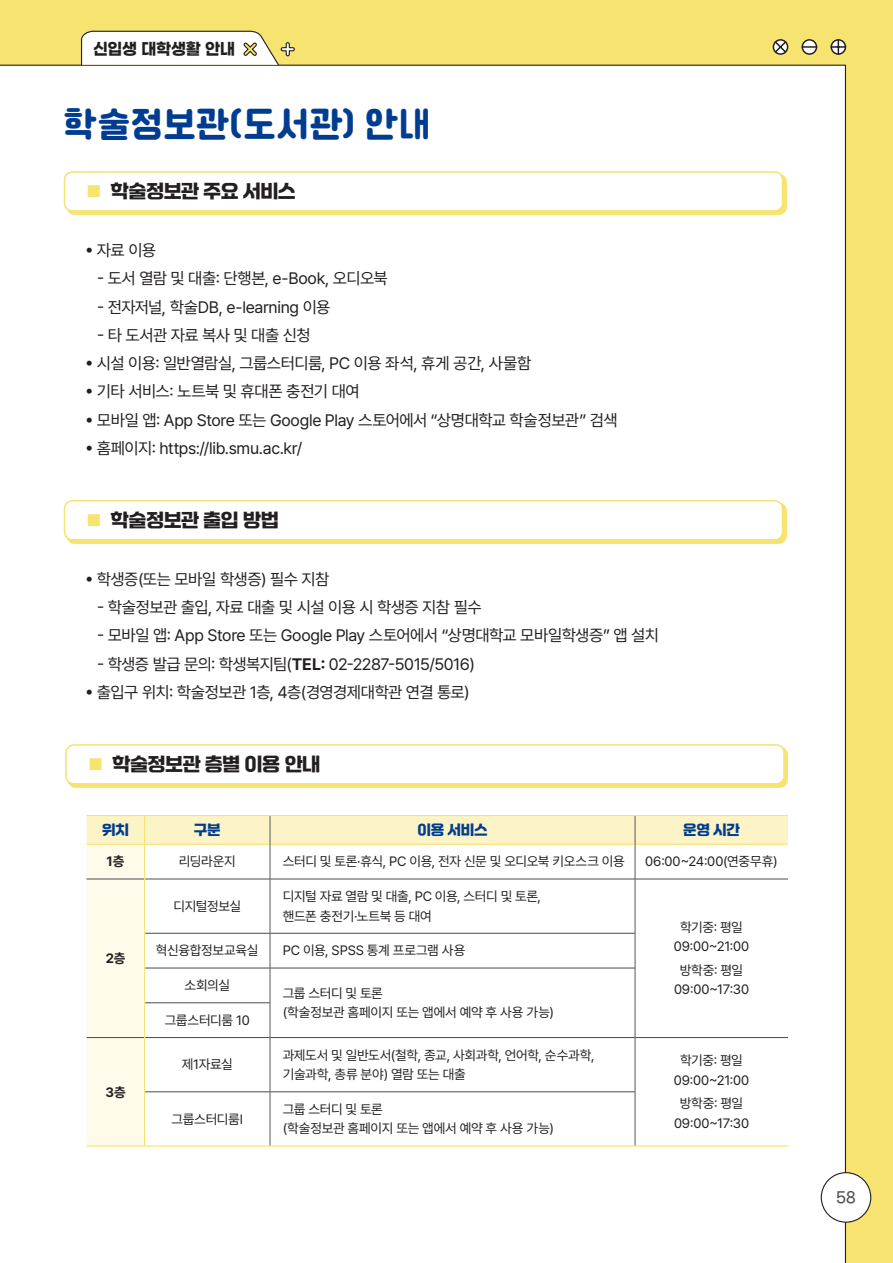
<style>
.page{position:relative;width:893px;height:1263px;background:#f7e370}
.page>*{position:absolute;margin:0;border:0;box-sizing:border-box;transform-origin:0 0}
.t1{font:36px "Cafe 24 Ssurround";letter-spacing:.03em;color:#003d91;scale:.95 1}
.t2{font:18px "Jalnan Gothic";letter-spacing:-.025em;color:#231f20}
.t3{font:16.5px "Pretendard";letter-spacing:-.03em;color:#231f20}
.t4{font:700 16.35px "Gmarket Sans";letter-spacing:-.01em;color:#231f20;scale:.95 1}
.t5{font:500 15px "Gmarket Sans";color:#4b4c4d}
.t6{font:13.5px/19.5px "Pretendard";letter-spacing:-.025em;color:#231f20}
.t7{font:13.5px "Pretendard";color:#231f20}
.t8{font:13.5px "Pretendard";letter-spacing:-.005em;color:#231f20}
.t9{font:13.5px "Jalnan Gothic";letter-spacing:-.015em;color:#003d91}
.t10{font:700 13.5px "Pretendard";color:#231f20}
.s1{font-size:15px;color:#f7e370}
.s2{font-weight:700}
</style>
<div class="page">
<div style="left:0;top:65px;width:846px;height:1198px;background:#fff"></div>
<svg style="left:80px;top:30px;width:215px;height:36px"></svg>
<svg style="left:773px;top:39px;width:74px;height:16px"></svg>
<div style="left:821px;top:1173px;width:50px;height:49px;background:#fff;border-radius:50%"></div>
<div style="left:821px;top:1172px;width:50px;height:51px;border:1px solid #231f20;border-radius:50%"></div>
<hr style="left:87px;top:1145px;width:58px;height:2px;background:#f7e370">
<hr style="left:145px;top:1145px;width:125px;height:2px;background:#f7e370">
<hr style="left:270px;top:1145px;width:365px;height:2px;background:#f7e370">
<hr style="left:635px;top:1145px;width:153px;height:2px;background:#f7e370">
<svg style="left:87px;top:815px;width:701px;height:331px"></svg>
<hr style="left:270px;top:844px;width:1px;height:35px;background:#57585a">
<hr style="left:635px;top:844px;width:1px;height:35px;background:#57585a">
<hr style="left:270px;top:879px;width:1px;height:54px;background:#57585a">
<hr style="left:635px;top:879px;width:1px;height:54px;background:#57585a">
<hr style="left:270px;top:933px;width:1px;height:35px;background:#57585a">
<hr style="left:635px;top:933px;width:1px;height:35px;background:#57585a">
<hr style="left:270px;top:968px;width:1px;height:35px;background:#57585a">
<hr style="left:635px;top:968px;width:1px;height:35px;background:#57585a">
<hr style="left:635px;top:1003px;width:1px;height:34px;background:#57585a">
<hr style="left:270px;top:1003px;width:1px;height:34px;background:#57585a">
<hr style="left:270px;top:1037px;width:1px;height:55px;background:#57585a">
<hr style="left:635px;top:1037px;width:1px;height:55px;background:#57585a">
<hr style="left:270px;top:1092px;width:1px;height:53px;background:#57585a">
<hr style="left:635px;top:1092px;width:1px;height:53px;background:#57585a">
<div style="left:67px;top:174px;width:719px;height:41px;background:#f7e370"></div>
<div style="left:65px;top:172px;width:717px;height:39px;background:#fff;border-radius:8px"></div>
<div style="left:64px;top:171px;width:719px;height:41px;border:2px solid #f7e370;border-radius:8px"></div>
<div style="left:67px;top:503px;width:719px;height:40px;background:#f7e370"></div>
<div style="left:65px;top:501px;width:717px;height:39px;background:#fff;border-radius:8px"></div>
<div style="left:64px;top:500px;width:719px;height:40px;border:2px solid #f7e370;border-radius:8px"></div>
<div style="left:68px;top:747px;width:720px;height:41px;background:#f7e370"></div>
<div style="left:66px;top:745px;width:718px;height:39px;background:#fff;border-radius:8px"></div>
<div style="left:65px;top:744px;width:720px;height:40px;border:2px solid #f7e370;border-radius:8px"></div>
<p class="t4" style="left:93px;top:40px;width:151px">신입생 대학생활 안내</p>
<p class="t1" style="left:64px;top:107px;width:388px">학술정보관(도서관) 안내</p>
<p class="t2" style="left:87px;top:180px;width:211px"><span class="s1">■</span> 학술정보관 주요 서비스</p>
<p class="t3" style="left:85px;top:239px;width:73px">• 자료 이용</p>
<p class="t3" style="left:97px;top:267px;width:292px">- 도서 열람 및 대출: 단행본, e-Book, 오디오북</p>
<p class="t3" style="left:97px;top:295px;width:235px">- 전자저널, 학술DB, e-learning 이용</p>
<p class="t3" style="left:97px;top:323px;width:215px">- 타 도서관 자료 복사 및 대출 신청</p>
<p class="t3" style="left:85px;top:352px;width:448px">• 시설 이용: 일반열람실, 그룹스터디룸, PC 이용 좌석, 휴게 공간, 사물함</p>
<p class="t3" style="left:85px;top:380px;width:276px">• 기타 서비스: 노트북 및 휴대폰 충전기 대여</p>
<p class="t3" style="left:85px;top:408px;width:534px">• 모바일 앱: App Store 또는 Google Play 스토어에서 “상명대학교 학술정보관” 검색</p>
<p class="t3" style="left:85px;top:436px;width:219px">• 홈페이지: https://lib.smu.ac.kr/</p>
<p class="t2" style="left:87px;top:509px;width:194px"><span class="s1">■</span> 학술정보관 출입 방법</p>
<p class="t3" style="left:85px;top:567px;width:246px">• 학생증(또는 모바일 학생증) 필수 지참</p>
<p class="t3" style="left:97px;top:596px;width:386px">- 학술정보관 출입, 자료 대출 및 시설 이용 시 학생증 지참 필수</p>
<p class="t3" style="left:97px;top:624px;width:563px">- 모바일 앱: App Store 또는 Google Play 스토어에서 “상명대학교 모바일학생증” 앱 설치</p>
<p class="t3" style="left:97px;top:652px;width:379px">- 학생증 발급 문의: 학생복지팀(<span class="s2">TEL:</span> 02-2287-5015/5016)</p>
<p class="t3" style="left:85px;top:680px;width:386px">• 출입구 위치: 학술정보관 1층, 4층(경영경제대학관 연결 통로)</p>
<p class="t2" style="left:88px;top:753px;width:234px"><span class="s1">■</span> 학술정보관 층별 이용 안내</p>
<p class="t9" style="left:102px;top:821px;width:28px">위치</p>
<p class="t9" style="left:194px;top:821px;width:28px">구분</p>
<p class="t9" style="left:417px;top:821px;width:72px">이용 서비스</p>
<p class="t9" style="left:683px;top:821px;width:58px">운영 시간</p>
<p class="t10" style="left:107px;top:852px;width:19px">1층</p>
<p class="t6" style="left:179px;top:851px;width:58px">리딩라운지</p>
<p class="t6" style="left:283px;top:851px;width:344px">스터디 및 토론·휴식, PC 이용, 전자 신문 및 오디오북 키오스크 이용</p>
<p class="t7" style="left:645px;top:852px;width:134px">06:00~24:00(연중무휴)</p>
<p class="t10" style="left:106px;top:948px;width:21px">2층</p>
<p class="t10" style="left:105px;top:1082px;width:22px">3층</p>
<p class="t6" style="left:173px;top:896px;width:69px">디지털정보실</p>
<p class="t6" style="left:283px;top:886px;width:260px">디지털 자료 열람 및 대출, PC 이용, 스터디 및 토론, 핸드폰 충전기·노트북 등 대여</p>
<p class="t6" style="left:156px;top:940px;width:104px">혁신융합정보교육실</p>
<p class="t8" style="left:283px;top:941px;width:184px">PC 이용, SPSS 통계 프로그램 사용</p>
<p class="t6" style="left:184px;top:975px;width:47px">소회의실</p>
<p class="t6" style="left:283px;top:983px;width:273px">그룹 스터디 및 토론<br>(학술정보관 홈페이지 또는 앱에서 예약 후 사용 가능)</p>
<p class="t6" style="left:165px;top:1010px;width:86px">그룹스터디룸 10</p>
<p class="t6" style="left:674px;top:917px;width:77px;text-align:center">학기중: 평일<br>09:00~21:00</p>
<p class="t6" style="left:674px;top:960px;width:76px;text-align:center">방학중: 평일<br>09:00~17:30</p>
<p class="t6" style="left:182px;top:1055px;width:52px">제1자료실</p>
<p class="t6" style="left:283px;top:1045px;width:313px">과제도서 및 일반도서(철학, 종교, 사회과학, 언어학, 순수과학, 기술과학, 총류 분야) 열람 또는 대출</p>
<p class="t6" style="left:674px;top:1050px;width:77px;text-align:center">학기중: 평일<br>09:00~21:00</p>
<p class="t6" style="left:680px;top:1094px;width:65px">방학중: 평일</p>
<p class="t6" style="left:172px;top:1109px;width:73px">그룹스터디룸Ⅰ</p>
<p class="t6" style="left:674px;top:1113px;width:76px">09:00~17:30</p>
<p class="t6" style="left:283px;top:1099px;width:273px">그룹 스터디 및 토론<br>(학술정보관 홈페이지 또는 앱에서 예약 후 사용 가능)</p>
<p class="t5" style="left:836px;top:1189px;width:21px">58</p>
</div>
